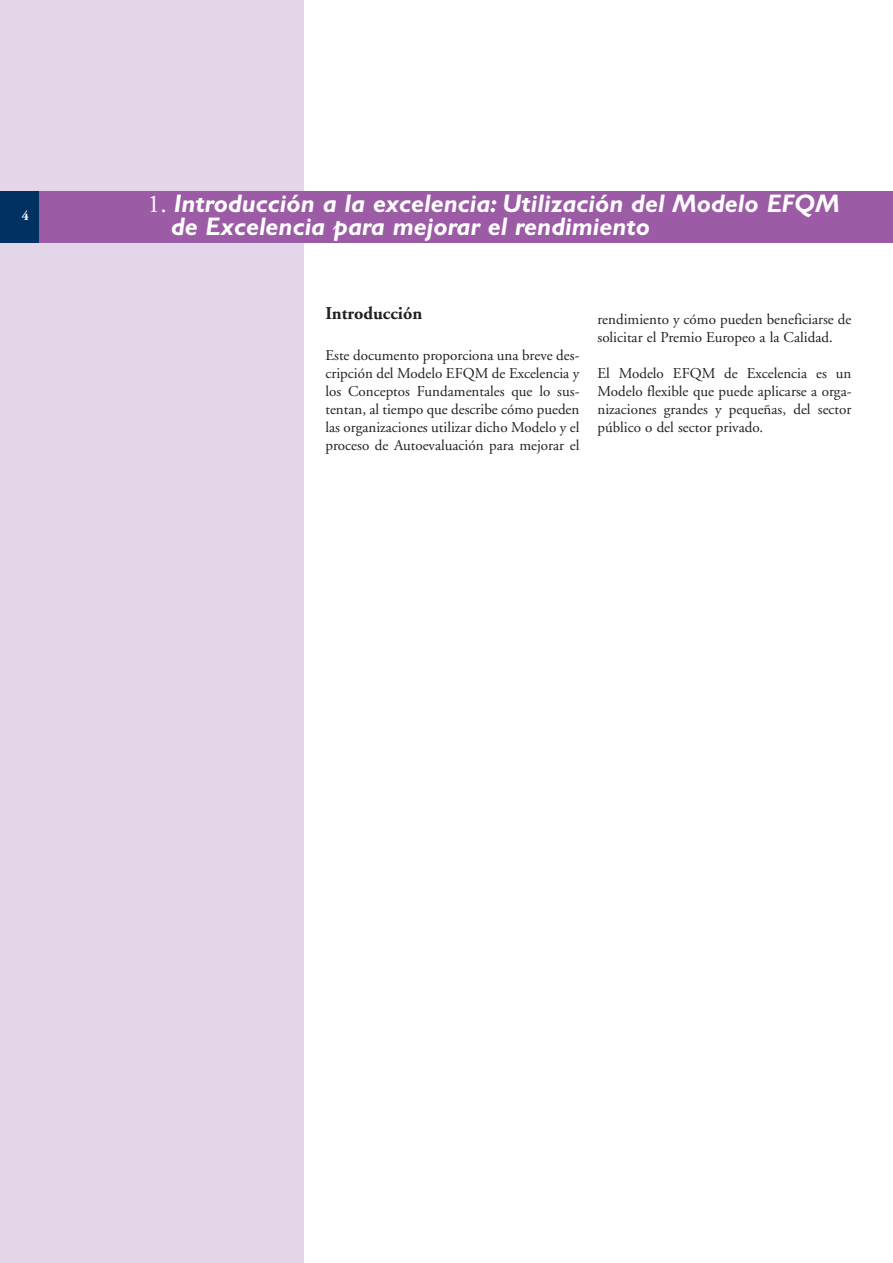
<style>
.page{position:relative;width:893px;height:1263px;background:#fff}
.page>*{position:absolute;margin:0;border:0;box-sizing:border-box;transform-origin:0 0}
.t1{font:italic 700 25.5px/22.5px "Gill Sans";color:#fff}
.t2{font:700 18px "Adobe Garamond";color:#231f20}
.t3{font:15px/18px "Adobe Garamond";color:#231f20;text-align:justify}
.t4{font:700 13.5px "Adobe Garamond";color:#fff}
.s1{font-family:"Adobe Garamond";font-weight:400;font-style:normal}
</style>
<div class="page">
<div style="left:0;top:0;width:304px;height:1263px;background:#e4d6e9"></div>
<div style="left:39px;top:191px;width:853px;height:51px;background:#9b5ba5"></div>
<div style="left:0;top:191px;width:39px;height:51px;background:#003163"></div>
<p class="t4" style="left:22px;top:210px;width:9px">4</p>
<h1 class="t1" style="left:171px;top:195px;width:670px;text-indent:-23px"><span class="s1">1.</span> Introducción a la excelencia: Utilización del Modelo EFQM de Excelencia para mejorar el rendimiento</h1>
<p class="t2" style="left:325px;top:306px;width:98px">Introducción</p>
<p class="t3" style="left:325px;top:348px;width:255px">Este documento proporciona una breve des&shy;cripción del Modelo EFQM de Excelencia y los Conceptos Fundamentales que lo sus&shy;tentan, al tiempo que describe cómo pueden las organizaciones utilizar dicho Modelo y el proceso de Autoevaluación para mejorar el</p>
<p class="t3" style="left:597px;top:312px;width:255px">rendimiento y cómo pueden beneficiarse de solicitar el Premio Europeo a la Calidad.</p>
<p class="t3" style="left:597px;top:366px;width:255px">El Modelo EFQM de Excelencia es un Modelo flexible que puede aplicarse a orga&shy;nizaciones grandes y pequeñas, del sector público o del sector privado.</p>
</div>
